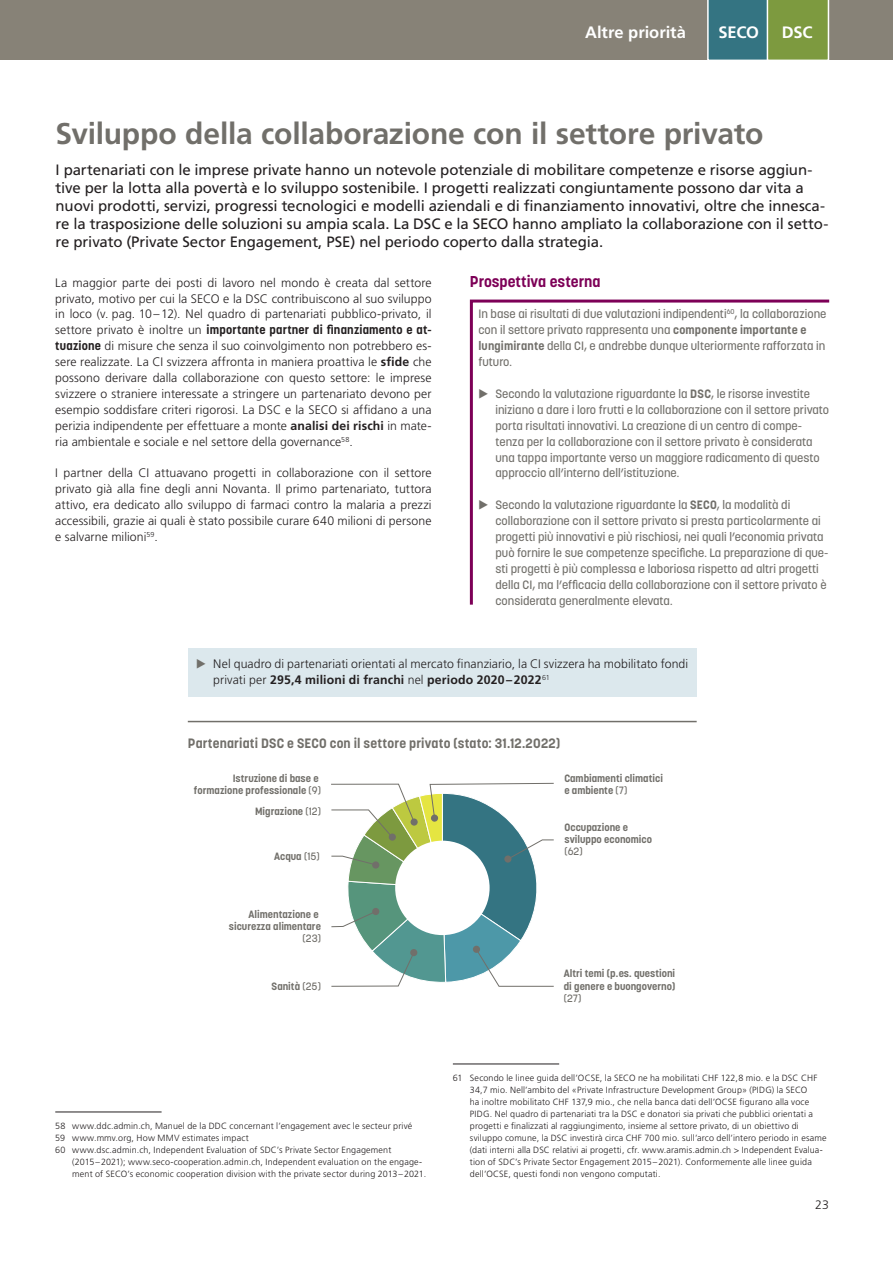
<style>
.page{position:relative;width:893px;height:1263px;background:#fff}
.page>*{position:absolute;margin:0;border:0;box-sizing:border-box;transform-origin:0 0}
.t1{font:700 30px "Frutiger LT Pro";letter-spacing:-.005em;color:#716f6a}
.t2{font:700 16.5px "Frutiger LT Pro";letter-spacing:-.005em;color:#fff}
.t3{font:700 15.6px "Korolev";color:#7d0057}
.t4{font:15px/18px "Frutiger LT Pro";letter-spacing:-.01em;color:#231f20}
.t5{font:700 13.5px "Korolev";letter-spacing:.01em;color:#716f6a}
.t6{font:300 12.3px/15.9px "Frutiger LT Pro";letter-spacing:.005em;color:#231f20;text-align:justify}
.t7{font:700 12.3px "Korolev";letter-spacing:.015em;color:#231f20}
.t8{font:500 12px/15.9px "Korolev";color:#716f6a}
.t9{font:700 10.5px/12.1px "Korolev";color:#716f6a}
.t10{font:500 10.5px "Korolev";color:#716f6a}
.t11{font:300 9px/12px "Frutiger LT Pro";letter-spacing:.015em;color:#231f20}
.s1{font-family:"Frutiger LT Pro";font-weight:300}
.s2{font-family:"Korolev";font-weight:700}
.s3{font-weight:700}
.s4{color:#716f6a}
.s5{font-weight:500}
</style>
<div class="page">
<svg style="left:331px;top:782px;width:223px;height:205px"></svg>
<div style="left:0;top:0;width:893px;height:60px;background:#878277"></div>
<svg style="left:707px;top:0;width:123px;height:60px;background:#608c67"></svg>
<hr style="left:55px;top:1112px;width:107px;height:1px;background:#231f20">
<hr style="left:453px;top:1064px;width:106px;height:1px;background:#231f20">
<svg style="left:469px;top:299px;width:361px;height:306px"></svg>
<hr style="left:188px;top:721px;width:509px;height:1px;background:#716f6a">
<div style="left:188px;top:648px;width:509px;height:49px;background:#dce8ed"></div>
<h2 class="t2" style="left:585px;top:22px;width:103px">Altre priorità</h2>
<h2 class="t2" style="left:718px;top:22px;width:42px">SECO</h2>
<h2 class="t2" style="left:782px;top:22px;width:32px">DSC</h2>
<h1 class="t1" style="left:56px;top:115px;width:709px">Sviluppo della collaborazione con il settore privato</h1>
<p class="t4" style="left:56px;top:161px;width:774px">I partenariati con le imprese private hanno un notevole potenziale di mobilitare competenze e risorse aggiun&shy;tive per la lotta alla povertà e lo sviluppo sostenibile. I progetti realizzati congiuntamente possono dar vita a nuovi prodotti, servizi, progressi tecnologici e modelli aziendali e di finanziamento innovativi, oltre che innesca&shy;re la trasposizione delle soluzioni su ampia scala. La DSC e la SECO hanno ampliato la collaborazione con il setto&shy;re privato (Private Sector Engagement, PSE) nel periodo coperto dalla strategia.</p>
<p class="t6" style="left:55px;top:275px;width:378px">La maggior parte dei posti di lavoro nel mondo è creata dal settore privato, motivo per cui la SECO e la DSC contribuiscono al suo sviluppo in loco (v. pag. 10–12). Nel quadro di partenariati pubblico-privato, il</p>
<p class="t7" style="left:55px;top:322px;width:378px"><span class="s1">settore privato è inoltre un</span> importante partner di finanziamento e at-</p>
<p class="t6" style="left:55px;top:338px;width:378px"><span class="s2">tuazione</span> di misure che senza il suo coinvolgimento non potrebbero es&shy;sere realizzate. La CI svizzera affronta in maniera proattiva le <span class="s3">sfide</span> che possono derivare dalla collaborazione con questo settore: le imprese svizzere o straniere interessate a stringere un partenariato devono per esempio soddisfare criteri rigorosi. La DSC e la SECO si affidano a una perizia indipendente per effettuare a monte <span class="s3">analisi dei rischi</span> in mate&shy;ria ambientale e sociale e nel settore della governance<sup>58</sup>.</p>
<p class="t6" style="left:55px;top:465px;width:378px">I partner della CI attuavano progetti in collaborazione con il settore privato già alla fine degli anni Novanta. Il primo partenariato, tuttora attivo, era dedicato allo sviluppo di farmaci contro la malaria a prezzi accessibili, grazie ai quali è stato possibile curare 640 milioni di persone e salvarne milioni<sup>59</sup>.</p>
<p class="t3" style="left:470px;top:271px;width:132px">Prospettiva esterna</p>
<p class="t8" style="left:478px;top:306px;width:350px">In base ai risultati di due valutazioni indipendenti<sup>60</sup>, la collaborazione con il settore privato rappresenta una <span class="s3">componente importante e lungimirante</span> della CI, e andrebbe dunque ulteriormente rafforzata in futuro.</p>
<p class="t8" style="left:495px;top:386px;width:335px;text-indent:-17px">▶ Secondo la valutazione riguardante la <span class="s3">DSC</span>, le risorse investite iniziano a dare i loro frutti e la collaborazione con il settore privato porta risultati innovativi. La creazione di un centro di compe&shy;tenza per la collaborazione con il settore privato è considerata una tappa importante verso un maggiore radicamento di questo approccio all’interno dell’istituzione.</p>
<p class="t8" style="left:495px;top:497px;width:334px;text-indent:-17px">▶ Secondo la valutazione riguardante la <span class="s3">SECO</span>, la modalità di collaborazione con il settore privato si presta particolarmente ai progetti più innovativi e più rischiosi, nei quali l’economia privata può fornire le sue competenze specifiche. La preparazione di que&shy;sti progetti è più complessa e laboriosa rispetto ad altri progetti della CI, ma l’efficacia della collaborazione con il settore privato è considerata generalmente elevata.</p>
<p class="t6" style="left:213px;top:656px;width:476px;text-indent:-17px"><span class="s4">▶</span> Nel quadro di partenariati orientati al mercato finanziario, la CI svizzera ha mobilitato fondi privati per <span class="s3">295,4 milioni di franchi</span> nel <span class="s3">periodo 2020–2022</span><sup>61</sup></p>
<p class="t5" style="left:188px;top:734px;width:374px">Partenariati DSC e SECO con il settore privato (stato: 31.12.2022)</p>
<p class="t9" style="left:194px;top:772px;width:129px;text-align:right">Istruzione di base e formazione professionale <span class="s5">(9)</span></p>
<p class="t9" style="left:255px;top:805px;width:67px">Migrazione <span class="s5">(12)</span></p>
<p class="t9" style="left:274px;top:850px;width:47px">Acqua <span class="s5">(15)</span></p>
<p class="t9" style="left:229px;top:908px;width:94px;text-align:right">Alimentazione e sicurezza alimentare</p>
<p class="t10" style="left:303px;top:931px;width:20px">(23)</p>
<p class="t9" style="left:272px;top:980px;width:51px">Sanità <span class="s5">(25)</span></p>
<p class="t9" style="left:564px;top:772px;width:100px">Cambiamenti climatici e ambiente <span class="s5">(7)</span></p>
<p class="t9" style="left:564px;top:821px;width:89px">Occupazione e sviluppo economico</p>
<p class="t10" style="left:564px;top:845px;width:20px">(62)</p>
<p class="t9" style="left:564px;top:967px;width:113px">Altri temi (p.es. questioni di genere e buongoverno)</p>
<p class="t10" style="left:564px;top:991px;width:19px">(27)</p>
<p class="t11" style="left:55px;top:1120px;width:359px">58 www.ddc.admin.ch, Manuel de la DDC concernant l’engagement avec le secteur privé<br>59 www.mmv.org, How MMV estimates impact<br>60 www.dsc.admin.ch, Independent Evaluation of SDC’s Private Sector Engagement</p>
<p class="t11" style="left:72px;top:1156px;width:355px">(2015–2021); www.seco-cooperation.admin.ch, Independent evaluation on the engage&shy;ment of SECO’s economic cooperation division with the private sector during 2013–2021.</p>
<p class="t11" style="left:470px;top:1072px;width:358px;text-indent:-17px">61 Secondo le linee guida dell’OCSE, la SECO ne ha mobilitati CHF 122,8 mio. e la DSC CHF 34,7 mio. Nell’ambito del «Private Infrastructure Development Group» (PIDG) la SECO<br>ha inoltre mobilitato CHF 137,9 mio., che nella banca dati dell’OCSE figurano alla voce PIDG. Nel quadro di partenariati tra la DSC e donatori sia privati che pubblici orientati a progetti e finalizzati al raggiungimento, insieme al settore privato, di un obiettivo di sviluppo comune, la DSC investirà circa CHF 700 mio. sull’arco dell’intero periodo in esame (dati interni alla DSC relativi ai progetti, cfr. www.aramis.admin.ch &gt; Independent Evalua&shy;tion of SDC’s Private Sector Engagement 2015–2021). Conformemente alle linee guida dell’OCSE, questi fondi non vengono computati.</p>
<p class="t6" style="left:815px;top:1197px;width:15px">23</p>
</div>
